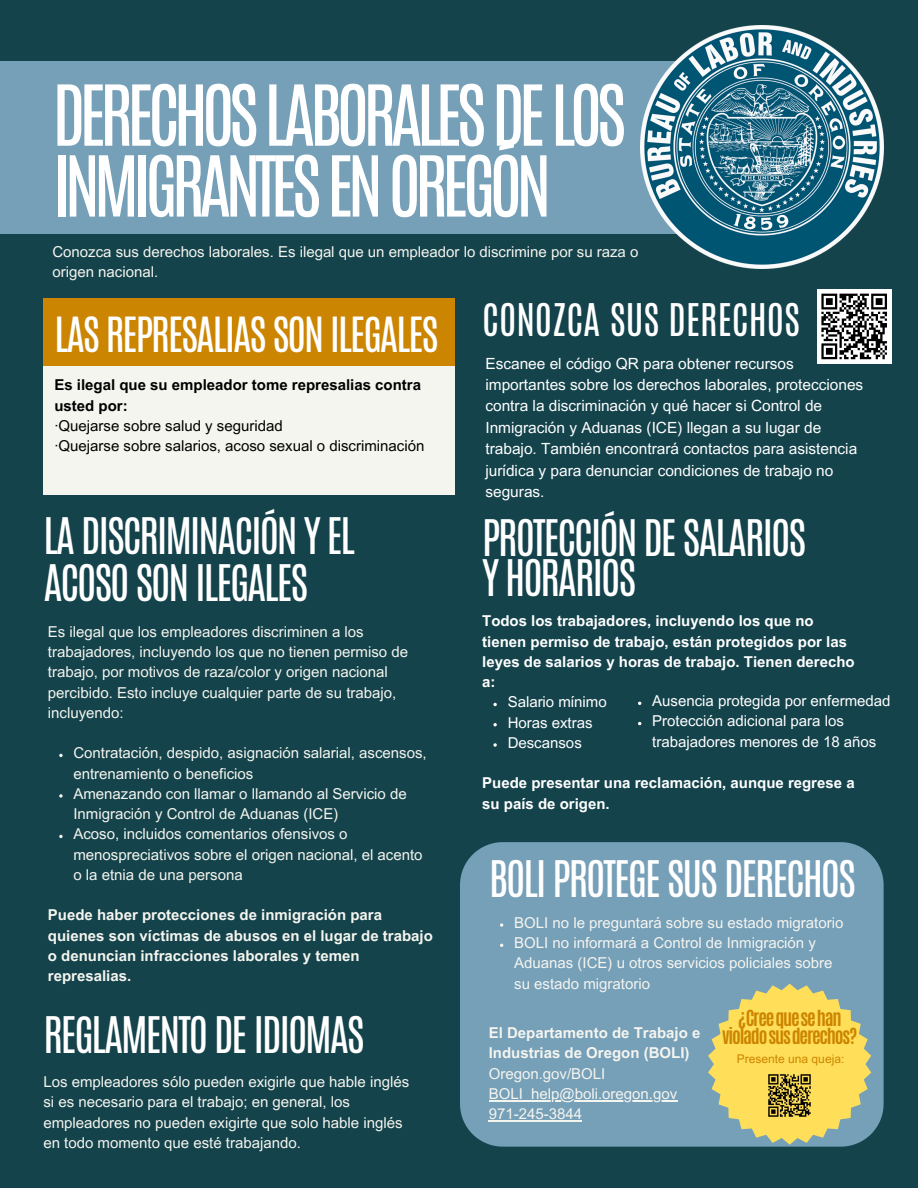
<style>
.page{position:relative;width:918px;height:1188px;background:#14434c}
.page>*{position:absolute;margin:0;border:0;box-sizing:border-box;transform-origin:0 0}
.t1{font:71.4px/70.8px "Antonio";letter-spacing:-.085em;color:#fff}
.t2{font:42.15px/46.2px "Antonio";letter-spacing:-.05em;color:#fff}
.t3{font:40.5px "Antonio";letter-spacing:-.05em;color:#fff}
.t4{font:37.65px "Antonio";color:#fff}
.t5{font:700 18.45px/17.7px "Antonio";letter-spacing:-.065em;color:#cc8500;text-align:center}
.t6{font:15.45px/21.3px "Arial MT Pro";color:#fff}
.t7{font:15px/20.2px "Arial MT Pro";color:#f5f5ef}
.t8{font:700 15px/20.2px "Arial MT Pro";color:#f5f5ef}
.t9{font:700 15px/20.2px "Arial MT Pro";color:#fff}
.t10{font:15px/20.2px "Arial MT Pro";color:#000}
.t11{font:15px/20.2px "Arial MT Pro";color:#fff}
.t12{font:12px "Arial MT Pro";color:#cc8500}
.s1{font-weight:700}
.s2{font-weight:400}
</style>
<div class="page">
<div style="left:0;top:61px;width:732px;height:173px;background:#769fb8"></div>
<img style="left:641px;top:25px;width:243px;height:243px">
<div style="left:43px;top:298px;width:412px;height:67px;background:#cc8500"></div>
<div style="left:43px;top:366px;width:412px;height:128px;background:#f5f5ef"></div>
<div style="left:460px;top:842px;width:423px;height:305px;background:#769fb8"></div>
<svg style="left:500px;top:923px;width:3px;height:4px"></svg>
<svg style="left:708px;top:984px;width:163px;height:161px;background:#d5ca75"></svg>
<img style="left:762px;top:1070px;width:54px;height:52px">
<svg style="left:59px;top:754px;width:4px;height:3px"></svg>
<svg style="left:59px;top:794px;width:4px;height:4px"></svg>
<svg style="left:59px;top:835px;width:4px;height:3px"></svg>
<svg style="left:493px;top:703px;width:4px;height:3px"></svg>
<svg style="left:493px;top:723px;width:4px;height:3px"></svg>
<svg style="left:493px;top:743px;width:4px;height:4px"></svg>
<hr style="left:489px;top:1100px;width:188px;height:1px;background:#f5f5ef">
<hr style="left:489px;top:1120px;width:93px;height:1px;background:#f5f5ef">
<div style="left:817px;top:289px;width:75px;height:75px;background:#fff"></div>
<svg style="left:821px;top:293px;width:66px;height:67px"></svg>
<p class="t1" style="left:52px;top:80px;width:576px">DERECHOS LABORALES DE LOS<br>INMIGRANTES EN OREGÓN</p>
<h3 class="t7" style="left:52px;top:243px;width:587px">Conozca sus derechos laborales. Es ilegal que un empleador lo discrimine por su raza o origen nacional.</h3>
<h6 class="t3" style="left:54px;top:305px;width:386px">LAS REPRESALIAS SON ILEGALES</h6>
<p class="t10" style="left:54px;top:377px;width:371px"><span class="s1">Es ilegal que su empleador tome represalias contra usted por:<br></span>·Quejarse sobre salud y seguridad<br>·Quejarse sobre salarios, acoso sexual o discriminación</p>
<h2 class="t2" style="left:43px;top:514px;width:313px">LA DISCRIMINACIÓN Y EL<br>ACOSO SON ILEGALES</h2>
<h6 class="t7" style="left:48px;top:623px;width:362px">Es ilegal que los empleadores discriminen a los trabajadores, incluyendo los que no tienen permiso de trabajo, por motivos de raza/color y origen nacional percibido. Esto incluye cualquier parte de su trabajo, incluyendo:</h6>
<p class="t7" style="left:73px;top:745px;width:355px">Contratación, despido, asignación salarial, ascensos, entrenamiento o beneficios</p>
<h6 class="t7" style="left:73px;top:785px;width:335px">Amenazando con llamar o llamando al Servicio de<br>Inmigración y Control de Aduanas (ICE)</h6>
<h2 class="t7" style="left:73px;top:826px;width:351px">Acoso, incluidos comentarios ofensivos o menospreciativos sobre el origen nacional, el acento o la etnia de una persona</h2>
<h2 class="t8" style="left:48px;top:907px;width:386px">Puede haber protecciones de inmigración para quienes son víctimas de abusos en el lugar de trabajo o denuncian infracciones laborales y temen represalias.</h2>
<h5 class="t2" style="left:43px;top:1012px;width:323px">REGLAMENTO DE IDIOMAS</h5>
<p class="t7" style="left:43px;top:1074px;width:367px">Los empleadores sólo pueden exigirle que hable inglés si es necesario para el trabajo; en general, los empleadores no pueden exigirte que solo hable inglés en todo momento que esté trabajando.</p>
<p class="t4" style="left:482px;top:293px;width:319px">CONOZCA SUS DERECHOS</p>
<p class="t6" style="left:485px;top:355px;width:379px">Escanee el código QR para obtener recursos importantes sobre los derechos laborales, protecciones contra la discriminación y qué hacer si Control de Inmigración y Aduanas (ICE) llegan a su lugar de trabajo. También encontrará contactos para asistencia jurídica y para denunciar condiciones de trabajo no seguras.</p>
<p class="t2" style="left:482px;top:518px;width:326px;line-height:40px">PROTECCIÓN DE SALARIOS<br>Y HORARIOS</p>
<h5 class="t9" style="left:482px;top:613px;width:374px">Todos los trabajadores, incluyendo los que no tienen permiso de trabajo, están protegidos por las leyes de salarios y horas de trabajo. Tienen derecho a:</h5>
<h2 class="t11" style="left:508px;top:694px;width:101px">Salario mínimo</h2>
<h6 class="t11" style="left:508px;top:714px;width:86px">Horas extras</h6>
<h5 class="t11" style="left:508px;top:734px;width:76px">Descansos</h5>
<p class="t9" style="left:482px;top:775px;width:374px">Puede presentar una reclamación, aunque regrese a su país de origen.</p>
<p class="t11" style="left:652px;top:693px;width:240px">Ausencia protegida por enfermedad</p>
<p class="t11" style="left:652px;top:713px;width:226px">Protección adicional para los trabajadores menores de 18 años</p>
<p class="t2" style="left:489px;top:856px;width:369px">BOLI PROTEGE SUS DERECHOS</p>
<p class="t7" style="left:514px;top:914px;width:331px">BOLI no le preguntará sobre su estado migratorio</p>
<h1 class="t7" style="left:514px;top:935px;width:320px">BOLI no informará a Control de Inmigración y<br>Aduanas (ICE) u otros servicios policiales sobre su estado migratorio</h1>
<h6 class="t5" style="left:722px;top:1010px;width:136px">¿Creequesehan violadosusderechos?</h6>
<p class="t12" style="left:737px;top:1054px;width:109px">Presente una queja:</p>
<p class="t8" style="left:489px;top:1025px;width:213px">El Departamento de Trabajo e<br>Industrias de Oregon (BOLI)<br><span class="s2">Oregon.gov/BOLI</span></p>
<h2 class="t7" style="left:489px;top:1085px;width:190px">BOLI_help@boli.oregon.gov<br>971-245-3844</h2>
</div>
